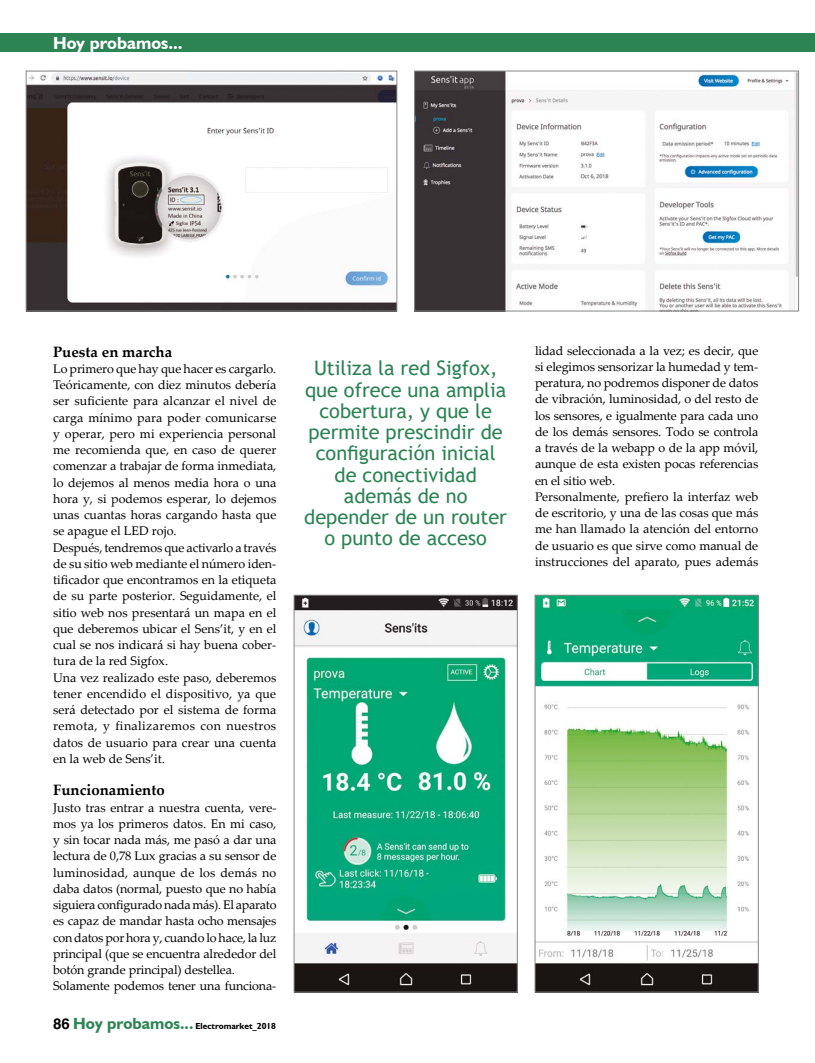
<style>
.page{position:relative;width:815px;height:1063px;background:#fff}
.page>*{position:absolute;margin:0;border:0;box-sizing:border-box;transform-origin:0 0}
.t1{font:20px/21.2px "Trebuchet MS";color:#2c8354;text-align:center}
.t2{font:700 17.5px "Humanist 521 BT";color:#fff}
.t3{font:700 15px "Palatino Linotype";color:#000}
.t4{font:12.5px/16.2px "Palatino Linotype";color:#000}
.t5{font:700 8.75px "Humanist 521 BT";color:#000}
.s1{font-family:"Helvetica";font-size:15px}
.s2{font-size:16.25px;color:#2c8354}
</style>
<div class="page">
<div style="left:0;top:33px;width:815px;height:18px;background:#2c8354"></div>
<img style="left:28px;top:73px;width:367px;height:236px">
<div style="left:26px;top:71px;width:371px;height:240px;border:1px solid #878787"></div>
<img style="left:416px;top:73px;width:381px;height:236px">
<div style="left:414px;top:71px;width:385px;height:240px;border:1px solid #878787"></div>
<img style="left:296px;top:597px;width:219px;height:393px">
<div style="left:294px;top:595px;width:223px;height:397px;border:1px solid #878787"></div>
<img style="left:537px;top:597px;width:219px;height:393px">
<div style="left:535px;top:595px;width:223px;height:397px;border:1px solid #878787"></div>
<h2 class="t2" style="left:53px;top:32px;width:131px">Hoy probamos...</h2>
<p class="t3" style="left:53px;top:341px;width:121px">Puesta en marcha</p>
<p class="t4" style="left:53px;top:360px;width:225px">Lo primero que hay que hacer es cargarlo.<br>Teóricamente, con diez minutos debería ser suficiente para alcanzar el nivel de carga mínimo para poder comunicarse y operar, pero mi experiencia personal me recomienda que, en caso de querer comenzar a trabajar de forma inmediata, lo dejemos al menos media hora o una hora y, si podemos esperar, lo dejemos unas cuantas horas cargando hasta que se apague el LED rojo.<br>Después, tendremos que activarlo a través de su sitio web mediante el número iden&shy;tificador que encontramos en la etiqueta de su parte posterior. Seguidamente, el sitio web nos presentará un mapa en el que deberemos ubicar el Sens’it, y en el cual se nos indicará si hay buena cober&shy;tura de la red Sigfox.<br>Una vez realizado este paso, deberemos tener encendido el dispositivo, ya que será detectado por el sistema de forma remota, y finalizaremos con nuestros datos de usuario para crear una cuenta en la web de Sens’it.</p>
<p class="t3" style="left:53px;top:780px;width:113px">Funcionamiento</p>
<p class="t4" style="left:53px;top:799px;width:225px">Justo tras entrar a nuestra cuenta, vere&shy;mos ya los primeros datos. En mi caso, y sin tocar nada más, me pasó a dar una lectura de 0,78 Lux gracias a su sensor de luminosidad, aunque de los demás no daba datos (normal, puesto que no había siguiera configurado nada más). El aparato es capaz de mandar hasta ocho mensajes con datos por hora y, cuando lo hace, la luz principal (que se encuentra alrededor del botón grande principal) destellea.<br>Solamente podemos tener una funciona-</p>
<p class="t5" style="left:53px;top:1021px;width:224px"><span class="s1">86</span> <span class="s2">Hoy probamos...</span> Electromarket_2018</p>
<h1 class="t1" style="left:304px;top:357px;width:204px">Utiliza la red Sigfox, que ofrece una amplia cobertura, y que le permite prescindir de configuración inicial de conectividad además de no depender de un router o punto de acceso</h1>
<p class="t4" style="left:535px;top:342px;width:225px">lidad seleccionada a la vez; es decir, que si elegimos sensorizar la humedad y tem&shy;peratura, no podremos disponer de datos de vibración, luminosidad, o del resto de los sensores, e igualmente para cada uno de los demás sensores. Todo se controla a través de la webapp o de la app móvil, aunque de esta existen pocas referencias en el sitio web.<br>Personalmente, prefiero la interfaz web de escritorio, y una de las cosas que más me han llamado la atención del entorno de usuario es que sirve como manual de instrucciones del aparato, pues además</p>
</div>
